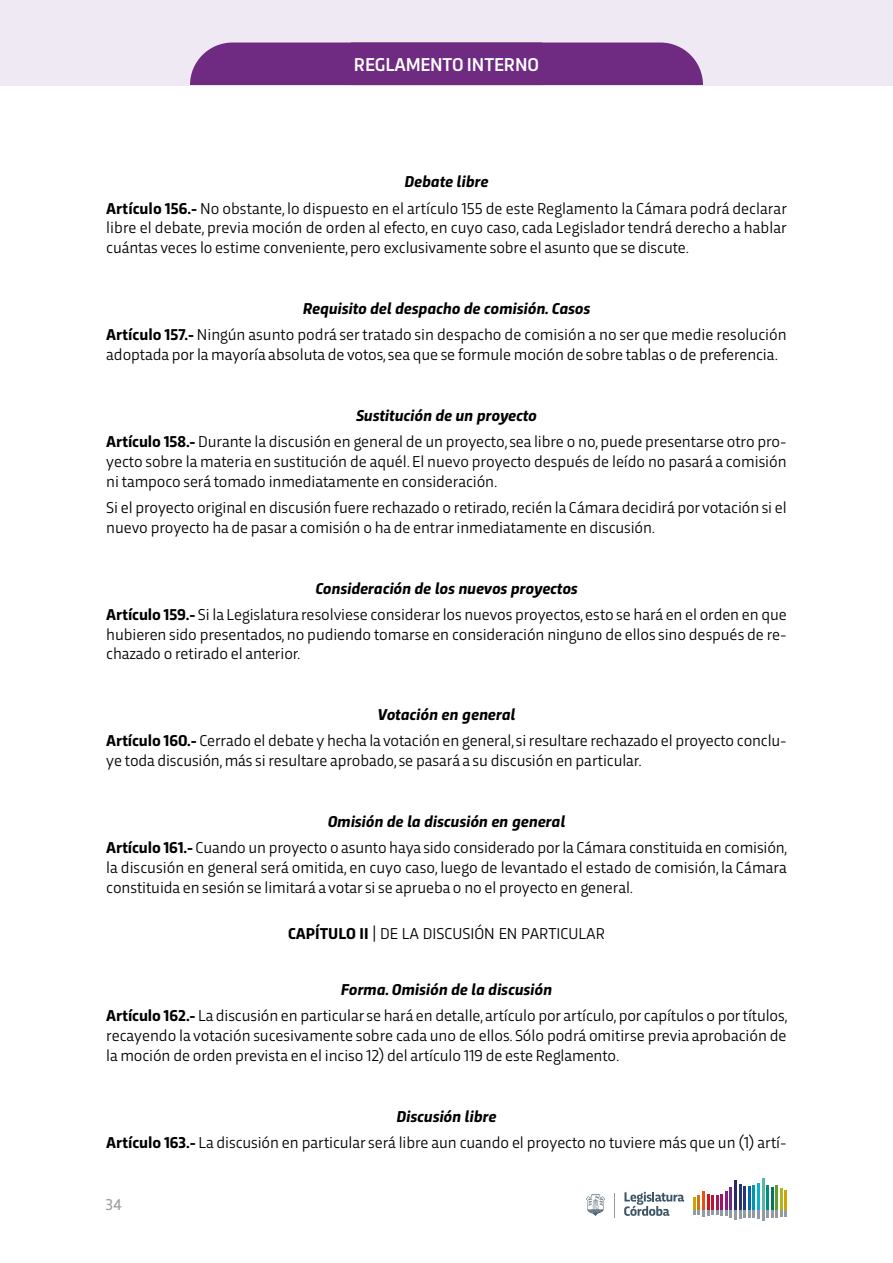
<style>
.page{position:relative;width:893px;height:1263px;background:#fff}
.page>*{position:absolute;margin:0;border:0;box-sizing:border-box;transform-origin:0 0}
.t1{font:500 19.5px "Trasandina";letter-spacing:-.005em;color:#fff}
.t2{font:16.5px/26.2px "Trasandina";letter-spacing:-.005em;color:#000;text-align:center}
.t3{font:16.5px "Trasandina";color:#9d9d9c}
.s1{font-weight:700;font-style:italic}
.s2{font-weight:700}
</style>
<div class="page">
<hr style="left:730px;top:1187px;width:2px;height:23px;background:#6f2b82">
<hr style="left:734px;top:1179px;width:3px;height:31px;background:#2d2964">
<hr style="left:739px;top:1184px;width:2px;height:26px;background:#263670">
<hr style="left:743px;top:1186px;width:3px;height:24px;background:#28337b">
<hr style="left:748px;top:1186px;width:2px;height:24px;background:#0267ae">
<hr style="left:753px;top:1185px;width:2px;height:25px;background:#0098a4">
<hr style="left:757px;top:1183px;width:3px;height:27px;background:#0ab1cc">
<hr style="left:762px;top:1178px;width:2px;height:32px;background:#57b6a9">
<hr style="left:766px;top:1185px;width:3px;height:25px;background:#008b7c">
<hr style="left:771px;top:1187px;width:2px;height:23px;background:#077651">
<hr style="left:776px;top:1185px;width:2px;height:25px;background:#609d31">
<hr style="left:780px;top:1188px;width:2px;height:22px;background:#b0b622">
<hr style="left:785px;top:1190px;width:2px;height:20px;background:#cfa305">
<svg style="left:693px;top:1191px;width:94px;height:29px"></svg>
<svg style="left:624px;top:1192px;width:60px;height:24px"></svg>
<svg style="left:586px;top:1194px;width:19px;height:22px"></svg>
<svg style="left:614px;top:1193px;width:1px;height:25px"></svg>
<div style="left:0;top:0;width:893px;height:85px;background:#efe9f4"></div>
<div style="left:190px;top:43px;width:513px;height:42px;background:#6f2b82"></div>
<p class="t1" style="left:354px;top:49px;width:187px">REGLAMENTO INTERNO</p>
<p class="t2" style="left:106px;top:168px;width:682px"><span class="s1">Debate libre<br></span><span class="s2">Artículo 156.-</span> No obstante, lo dispuesto en el artículo 155 de este Reglamento la Cámara podrá declarar</p>
<p class="t2" style="left:106px;top:217px;width:682px;line-height:19.8px;text-align:left">libre el debate, previa moción de orden al efecto, en cuyo caso, cada Legislador tendrá derecho a hablar cuántas veces lo estime conveniente, pero exclusivamente sobre el asunto que se discute.</p>
<p class="t2" style="left:106px;top:294px;width:682px"><span class="s1">Requisito del despacho de comisión. Casos<br></span><span class="s2">Artículo 157.-</span> Ningún asunto podrá ser tratado sin despacho de comisión a no ser que medie resolución</p>
<p class="t2" style="left:106px;top:340px;width:673px">adoptada por la mayoría absoluta de votos, sea que se formule moción de sobre tablas o de preferencia.</p>
<p class="t2" style="left:106px;top:401px;width:682px"><span class="s1">Sustitución de un proyecto<br></span><span class="s2">Artículo 158.-</span> Durante la discusión en general de un proyecto, sea libre o no, puede presentarse otro pro-</p>
<p class="t2" style="left:106px;top:450px;width:682px;line-height:19.8px;text-align:left">yecto sobre la materia en sustitución de aquél. El nuevo proyecto después de leído no pasará a comisión ni tampoco será tomado inmediatamente en consideración.</p>
<p class="t2" style="left:106px;top:496px;width:682px;line-height:19.8px;text-align:left">Si el proyecto original en discusión fuere rechazado o retirado, recién la Cámara decidirá por votación si el nuevo proyecto ha de pasar a comisión o ha de entrar inmediatamente en discusión.</p>
<p class="t2" style="left:106px;top:574px;width:682px"><span class="s1">Consideración de los nuevos proyectos<br></span><span class="s2">Artículo 159.-</span> Si la Legislatura resolviese considerar los nuevos proyectos, esto se hará en el orden en que</p>
<p class="t2" style="left:106px;top:623px;width:682px;line-height:19.8px;text-align:left">hubieren sido presentados, no pudiendo tomarse en consideración ninguno de ellos sino después de re&shy;chazado o retirado el anterior.</p>
<p class="t2" style="left:106px;top:700px;width:682px"><span class="s1">Votación en general<br></span><span class="s2">Artículo 160.-</span> Cerrado el debate y hecha la votación en general, si resultare rechazado el proyecto conclu-</p>
<p class="t2" style="left:106px;top:746px;width:537px">ye toda discusión, más si resultare aprobado, se pasará a su discusión en particular.</p>
<p class="t2" style="left:106px;top:807px;width:683px"><span class="s1">Omisión de la discusión en general<br></span><span class="s2">Artículo 161.-</span> Cuando un proyecto o asunto haya sido considerado por la Cámara constituida en comisión,</p>
<p class="t2" style="left:106px;top:856px;width:682px;line-height:19.8px;text-align:left">la discusión en general será omitida, en cuyo caso, luego de levantado el estado de comisión, la Cámara constituida en sesión se limitará a votar si se aprueba o no el proyecto en general.</p>
<p class="t2" style="left:288px;top:919px;width:318px"><span class="s2">CAPÍTULO II</span> | DE LA DISCUSIÓN EN PARTICULAR</p>
<p class="t2" style="left:106px;top:975px;width:683px"><span class="s1">Forma. Omisión de la discusión<br></span><span class="s2">Artículo 162.-</span> La discusión en particular se hará en detalle, artículo por artículo, por capítulos o por títulos,</p>
<p class="t2" style="left:106px;top:1024px;width:682px;line-height:19.8px;text-align:left">recayendo la votación sucesivamente sobre cada uno de ellos. Sólo podrá omitirse previa aprobación de la moción de orden prevista en el inciso 12) del artículo 119 de este Reglamento.</p>
<p class="t2" style="left:106px;top:1101px;width:682px"><span class="s1">Discusión libre<br></span><span class="s2">Artículo 163.-</span> La discusión en particular será libre aun cuando el proyecto no tuviere más que un (1) artí-</p>
<p class="t3" style="left:105px;top:1192px;width:18px">34</p>
</div>
